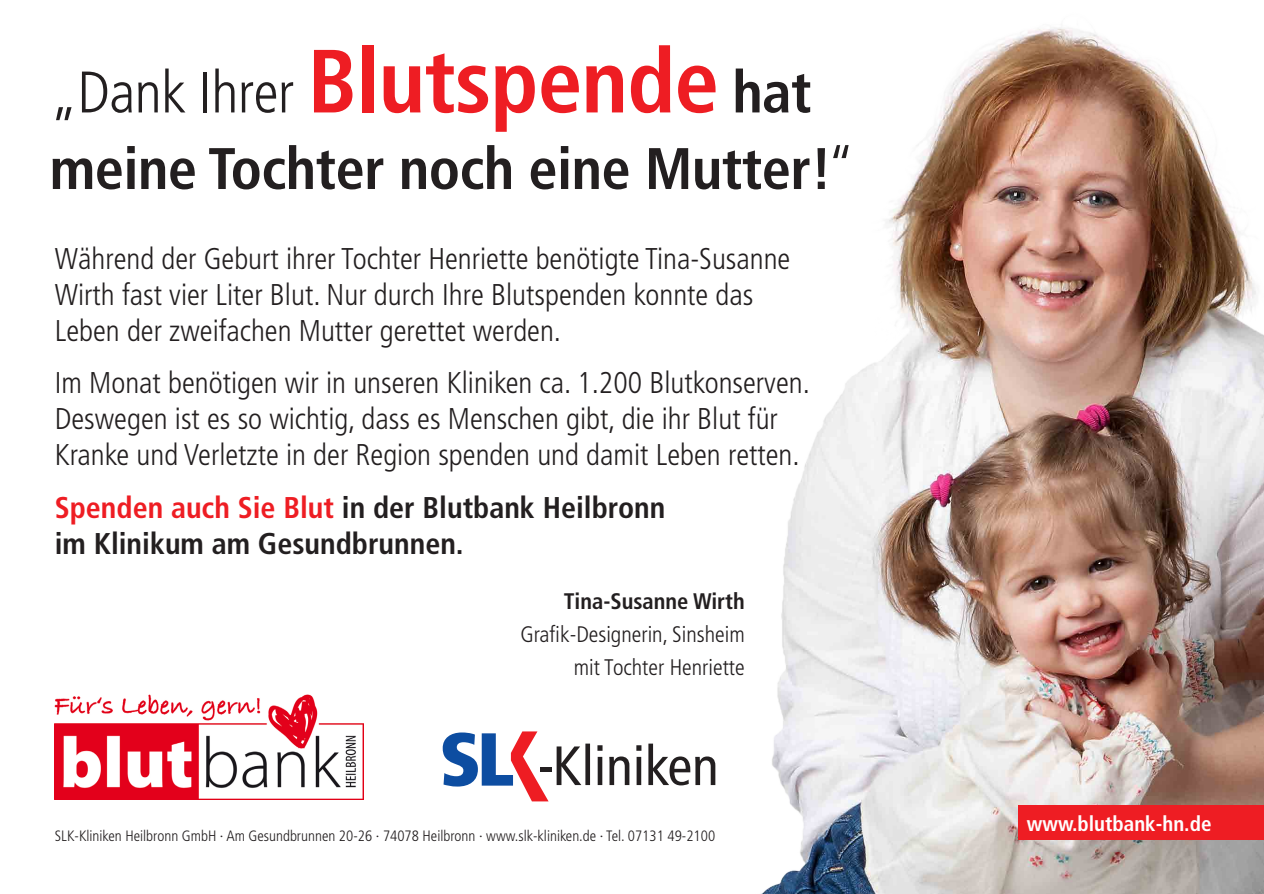
<style>
.page{position:relative;width:1264px;height:894px;background:#fff}
.page>*{position:absolute;margin:0;border:0;box-sizing:border-box;transform-origin:0 0}
.t1{font:700 condensed 58.5px/76.5px "Frutiger LT";letter-spacing:-.01em;color:#231f20}
.t2{font:300 condensed 30px/36px "Frutiger";color:#231f20}
.t3{font:700 condensed 30px "Frutiger";color:#231f20}
.t4{font:300 condensed 22.5px "Frutiger";color:#231f20}
.t5{font:700 condensed 22.5px "Frutiger";color:#231f20}
.t6{font:700 condensed 21px "Frutiger";color:#fff}
.t7{font:300 condensed 15px "Frutiger";color:#231f20}
.s1{font-weight:300}
.s2{font-size:89.55px;color:#ee1d23}
.s3{color:#ee1d23}
</style>
<div class="page">
<img style="left:117px;top:27px;width:1146px;height:866px">
<div style="left:1017px;top:805px;width:246px;height:35px;background:#ee1d23"></div>
<img style="left:55px;top:694px;width:309px;height:105px">
<svg style="left:556px;top:743px;width:159px;height:42px"></svg>
<svg style="left:442px;top:731px;width:106px;height:70px"></svg>
<hr style="left:540px;top:767px;width:11px;height:4px;background:#231f20">
<p class="t1" style="left:50px;top:54px;width:806px"><span class="s1">„Dank Ihrer</span> <span class="s2">Blutspende</span> hat meine Tochter noch eine Mutter!<span class="s1">“</span></p>
<p class="t2" style="left:55px;top:240px;width:737px">Während der Geburt ihrer Tochter Henriette benötigte Tina-Susanne<br>Wirth fast vier Liter Blut. Nur durch Ihre Blutspenden konnte das</p>
<p class="t2" style="left:55px;top:312px;width:508px">Leben der zweifachen Mutter gerettet werden.</p>
<p class="t2" style="left:55px;top:365px;width:756px">Im Monat benötigen wir in unseren Kliniken ca. 1.200 Blutkonserven.</p>
<p class="t2" style="left:55px;top:401px;width:724px">Deswegen ist es so wichtig, dass es Menschen gibt, die ihr Blut für</p>
<p class="t2" style="left:55px;top:437px;width:746px">Kranke und Verletzte in der Region spenden und damit Leben retten.</p>
<p class="t3" style="left:55px;top:489px;width:612px"><span class="s3">Spenden auch Sie Blut</span> in der Blutbank Heilbronn</p>
<p class="t3" style="left:55px;top:525px;width:410px">im Klinikum am Gesundbrunnen.</p>
<p class="t5" style="left:563px;top:588px;width:182px">Tina-Susanne Wirth</p>
<p class="t4" style="left:520px;top:621px;width:226px">Grafik-Designerin, Sinsheim</p>
<p class="t4" style="left:573px;top:654px;width:172px">mit Tochter Henriette</p>
<p class="t7" style="left:55px;top:827px;width:661px">SLK-Kliniken Heilbronn GmbH · Am Gesundbrunnen 20-26 · 74078 Heilbronn · www.slk-kliniken.de · Tel. 07131 49-2100</p>
<p class="t6" style="left:1026px;top:810px;width:186px">www.blutbank-hn.de</p>
</div>
